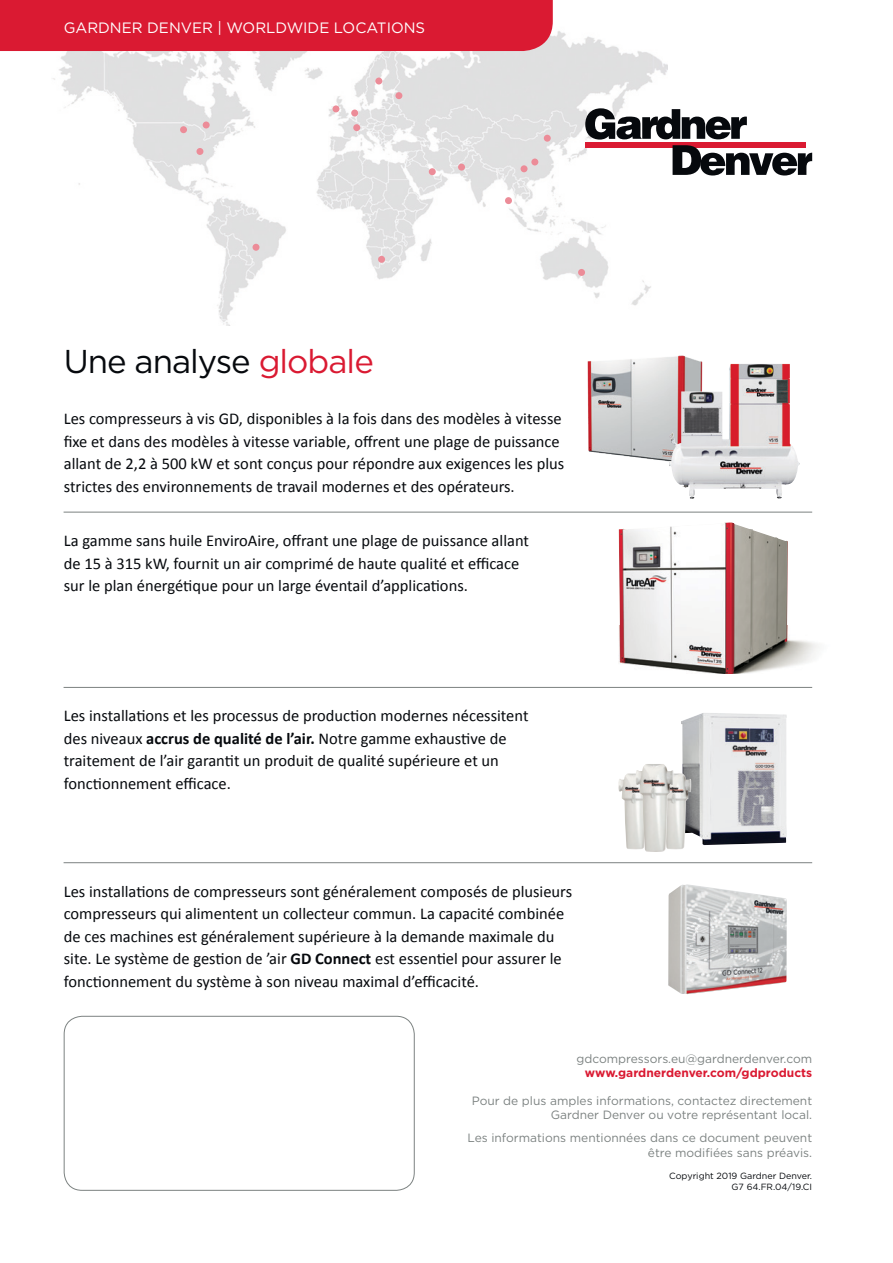
<style>
.page{position:relative;width:893px;height:1263px;background:#fff}
.page>*{position:absolute;margin:0;border:0;box-sizing:border-box;transform-origin:0 0}
.t1{font:33px "Gotham";letter-spacing:-.03em;color:#06090d}
.t2{font:16.5px/22.5px "Calibri";color:#06090d}
.t3{font:15px "Gotham";color:#fff}
.t4{font:12px/14.4px "Gotham";color:#7c8281;text-align:right}
.t5{font:700 12px "Gotham";color:#da1a32}
.t6{font:9px/10.8px "Gotham";color:#06090d;text-align:right}
.s1{color:#da1a32}
.s2{font-weight:700}
</style>
<div class="page">
<img style="left:52px;top:31px;width:616px;height:295px">
<div style="left:378px;top:256px;width:7px;height:7px;background:#ec8c98;border-radius:50%"></div>
<svg style="left:196px;top:148px;width:7px;height:7px"></svg>
<div style="left:203px;top:122px;width:7px;height:6px;background:#ec8c98;border-radius:50%"></div>
<div style="left:180px;top:126px;width:7px;height:7px;background:#ec8c98;border-radius:50%"></div>
<div style="left:253px;top:244px;width:6px;height:7px;background:#ec8c98;border-radius:50%"></div>
<div style="left:332px;top:105px;width:7px;height:7px;background:#ec8c98;border-radius:50%"></div>
<div style="left:375px;top:78px;width:7px;height:7px;background:#ec8c98;border-radius:50%"></div>
<div style="left:351px;top:110px;width:7px;height:6px;background:#ec8c98;border-radius:50%"></div>
<div style="left:544px;top:135px;width:7px;height:7px;background:#ec8c98;border-radius:50%"></div>
<div style="left:531px;top:159px;width:7px;height:6px;background:#ec8c98;border-radius:50%"></div>
<div style="left:521px;top:165px;width:7px;height:7px;background:#ec8c98;border-radius:50%"></div>
<div style="left:578px;top:269px;width:7px;height:7px;background:#ec8c98;border-radius:50%"></div>
<div style="left:505px;top:197px;width:7px;height:7px;background:#ec8c98;border-radius:50%"></div>
<div style="left:458px;top:164px;width:7px;height:7px;background:#ec8c98;border-radius:50%"></div>
<div style="left:395px;top:92px;width:7px;height:7px;background:#ec8c98;border-radius:50%"></div>
<div style="left:353px;top:124px;width:7px;height:7px;background:#ec8c98;border-radius:50%"></div>
<div style="left:429px;top:168px;width:7px;height:7px;background:#ec8c98;border-radius:50%"></div>
<div style="left:0;top:0;width:553px;height:51px;background:#da1a32"></div>
<svg style="left:585px;top:108px;width:227px;height:68px"></svg>
<div style="left:64px;top:1016px;width:351px;height:175px;border:1px solid #7c8281;border-radius:18px"></div>
<hr style="left:64px;top:687px;width:748px;height:1px;background:#7c8281">
<hr style="left:64px;top:862px;width:748px;height:1px;background:#7c8281">
<hr style="left:64px;top:512px;width:748px;height:1px;background:#7c8281">
<img style="left:587px;top:355px;width:145px;height:107px">
<img style="left:669px;top:364px;width:109px;height:135px">
<img style="left:681px;top:713px;width:106px;height:132px">
<img style="left:674px;top:773px;width:17px;height:76px">
<img style="left:618px;top:773px;width:18px;height:76px">
<img style="left:636px;top:764px;width:38px;height:88px">
<img style="left:668px;top:884px;width:119px;height:110px">
<img style="left:788px;top:639px;width:31px;height:28px">
<img style="left:619px;top:522px;width:169px;height:152px">
<p class="t3" style="left:64px;top:18px;width:363px">GARDNER DENVER | WORLDWIDE LOCATIONS</p>
<h1 class="t1" style="left:64px;top:340px;width:312px">Une analyse <span class="s1">globale</span></h1>
<p class="t2" style="left:64px;top:407px;width:502px">Les compresseurs à vis GD, disponibles à la fois dans des modèles à vitesse fixe et dans des modèles à vitesse variable, offrent une plage de puissance allant de 2,2 à 500 kW et sont conçus pour répondre aux exigences les plus strictes des environnements de travail modernes et des opérateurs.</p>
<p class="t2" style="left:64px;top:529px;width:467px">La gamme sans huile EnviroAire, offrant une plage de puissance allant de 15 à 315 kW, fournit un air comprimé de haute qualité et efficace sur le plan énergétique pour un large éventail d’applications.</p>
<p class="t2" style="left:64px;top:704px;width:466px">Les installations et les processus de production modernes nécessitent des niveaux <span class="s2">accrus de qualité de l’air.</span> Notre gamme exhaustive de traitement de l’air garantit un produit de qualité supérieure et un fonctionnement efficace.</p>
<p class="t2" style="left:64px;top:879px;width:510px">Les installations de compresseurs sont généralement composés de plusieurs compresseurs qui alimentent un collecteur commun. La capacité combinée de ces machines est généralement supérieure à la demande maximale du site. Le système de gestion de ’air <span class="s2">GD Connect</span> est essentiel pour assurer le fonctionnement du système à son niveau maximal d’efficacité.</p>
<p class="t4" style="left:576px;top:1051px;width:237px">gdcompressors.eu@gardnerdenver.com</p>
<p class="t5" style="left:585px;top:1066px;width:229px">www.gardnerdenver.com/gdproducts</p>
<p class="t4" style="left:472px;top:1093px;width:342px">Pour de plus amples informations, contactez directement<br>Gardner Denver ou votre représentant local.</p>
<p class="t4" style="left:467px;top:1131px;width:346px">Les informations mentionnées dans ce document peuvent être modifiées sans préavis.</p>
<p class="t6" style="left:669px;top:1171px;width:144px">Copyright 2019 Gardner Denver.<br>G7 64.FR.04/19.CI</p>
</div>
